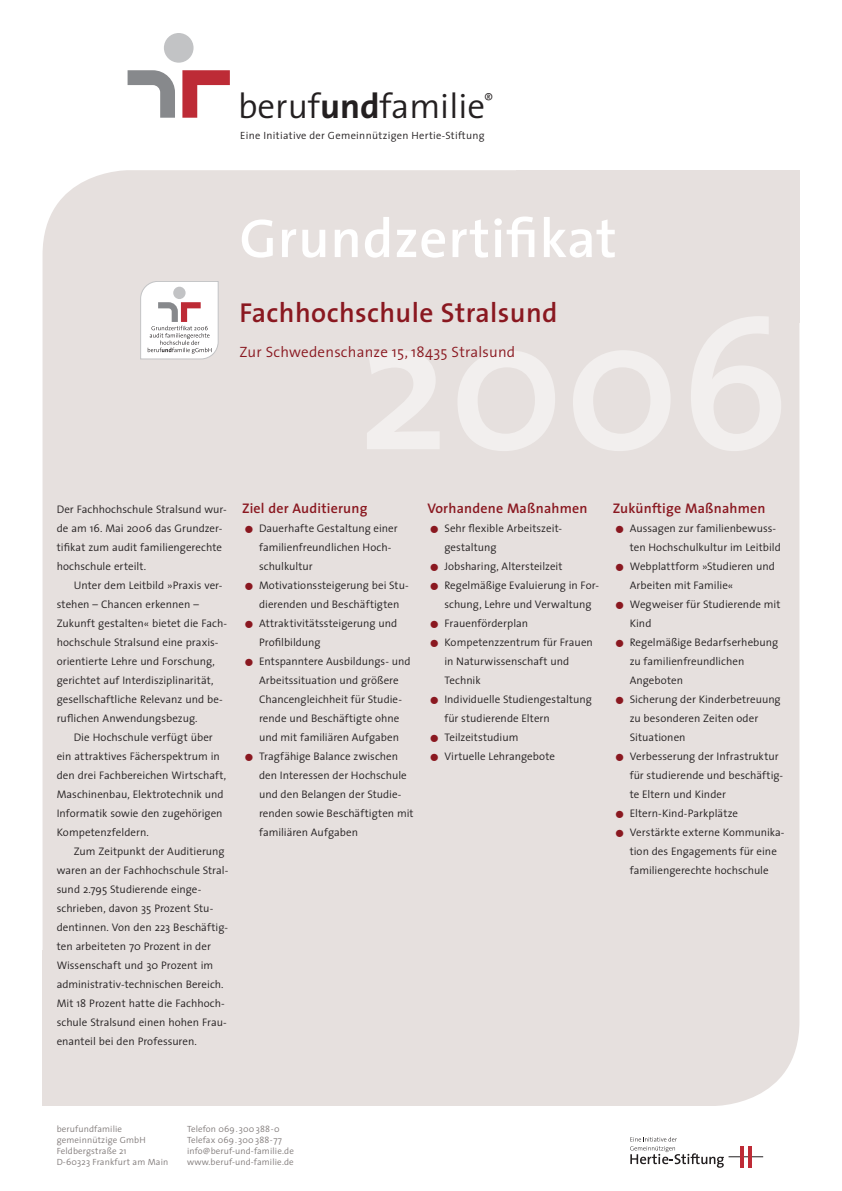
<style>
.page{position:relative;width:842px;height:1191px;background:#fff}
.page>*{position:absolute;margin:0;border:0;box-sizing:border-box;transform-origin:0 0}
.t1{font:600 55px "The Sans";letter-spacing:.015em;color:#fff}
.t2{font:300 35px "The Sans";color:#231f20}
.t3{font:600 27.5px "The Sans";letter-spacing:.015em;color:#8a1820}
.t4{font:300 15px "The Sans";letter-spacing:.015em;color:#8a1820}
.t5{font:600 14px "The Sans";letter-spacing:.015em;color:#8a1820}
.t6{font:300 11px/19px "The Sans";color:#231f20}
.t7{font:300 10.5px "The Sans";letter-spacing:.03em;color:#231f20}
.t8{font:300 9px/11px "The Sans";letter-spacing:.015em;color:#817b7a}
.s1{font-weight:700}
.s2{font-size:33px;color:#8a1820}
</style>
<div class="page">
<div style="left:43px;top:170px;width:756px;height:936px;background:#e6e0de"></div>
<div style="left:516px;top:170px;width:283px;height:153px;background:#e6e0de"></div>
<div style="left:43px;top:950px;width:283px;height:156px;background:#e6e0de"></div>
<svg style="left:140px;top:281px;width:78px;height:78px"></svg>
<hr style="left:728px;top:1156px;width:35px;height:1px;background:#231f20">
<hr style="left:740px;top:1145px;width:3px;height:22px;background:#be2b36">
<hr style="left:748px;top:1145px;width:4px;height:22px;background:#be2b36">
<svg style="left:630px;top:1137px;width:94px;height:30px"></svg>
<div style="left:164px;top:33px;width:30px;height:30px;background:#c2c3c5;border-radius:50%"></div>
<svg style="left:182px;top:70px;width:48px;height:48px"></svg>
<svg style="left:128px;top:70px;width:47px;height:48px"></svg>
<h2 class="t2" style="left:238px;top:77px;width:257px">beruf<span class="s1">und</span>familie<sup>®</sup></h2>
<p class="t7" style="left:240px;top:127px;width:246px">Eine Initiative der Gemeinnützigen Hertie-Stiftung</p>
<h1 class="t1" style="left:240px;top:193px;width:379px">Grundzertifikat</h1>
<h3 class="t3" style="left:240px;top:290px;width:319px">Fachhochschule Stralsund</h3>
<h3 class="t4" style="left:240px;top:340px;width:277px">Zur Schwedenschanze 15, 18435 Stralsund</h3>
<p class="t6" style="left:57px;top:499px;width:171px">Der Fachhochschule Stralsund wur&shy;de am 16. Mai 2006 das Grundzer&shy;tifikat zum audit familiengerechte hochschule erteilt.</p>
<p class="t6" style="left:57px;top:575px;width:172px;text-indent:17px">Unter dem Leitbild »Praxis ver&shy;stehen – Chancen erkennen – Zukunft gestalten« bietet die Fach&shy;hochschule Stralsund eine praxis&shy;orientierte Lehre und Forschung, gerichtet auf Interdisziplinarität, gesellschaftliche Relevanz und be&shy;ruflichen Anwendungsbezug.</p>
<p class="t6" style="left:57px;top:727px;width:171px;text-indent:17px">Die Hochschule verfügt über ein attraktives Fächerspektrum in den drei Fachbereichen Wirtschaft,<br>Maschinenbau, Elektrotechnik und<br>Informatik sowie den zugehörigen<br>Kompetenzfeldern.</p>
<p class="t6" style="left:57px;top:841px;width:173px;text-indent:17px">Zum Zeitpunkt der Auditierung waren an der Fachhochschule Stral&shy;sund 2.795 Studierende einge&shy;schrieben, davon 35 Prozent Stu&shy;dentinnen. Von den 223 Beschäftig&shy;ten arbeiteten 70 Prozent in der Wissenschaft und 30 Prozent im administrativ-technischen Bereich.<br>Mit 18 Prozent hatte die Fachhoch&shy;schule Stralsund einen hohen Frau&shy;enanteil bei den Professuren.</p>
<p class="t5" style="left:242px;top:497px;width:127px">Ziel der Auditierung</p>
<p class="t6" style="left:259px;top:518px;width:140px;text-indent:-17px"><span class="s2">•</span> Dauerhafte Gestaltung einer familienfreundlichen Hoch&shy;schulkultur</p>
<p class="t6" style="left:259px;top:575px;width:151px;text-indent:-17px"><span class="s2">•</span> Motivationssteigerung bei Stu&shy;dierenden und Beschäftigten</p>
<p class="t6" style="left:259px;top:613px;width:140px;text-indent:-17px"><span class="s2">•</span> Attraktivitätssteigerung und<br>Profilbildung</p>
<p class="t6" style="left:259px;top:651px;width:153px;text-indent:-17px"><span class="s2">•</span> Entspanntere Ausbildungs- und<br>Arbeitssituation und größere<br>Chancengleichheit für Studie&shy;rende und Beschäftigte ohne und mit familiären Aufgaben</p>
<p class="t6" style="left:259px;top:746px;width:156px;text-indent:-17px"><span class="s2">•</span> Tragfähige Balance zwischen den Interessen der Hochschule und den Belangen der Studie&shy;renden sowie Beschäftigten mit familiären Aufgaben</p>
<p class="t5" style="left:427px;top:497px;width:162px">Vorhandene Maßnahmen</p>
<p class="t6" style="left:444px;top:518px;width:119px;text-indent:-17px"><span class="s2">•</span> Sehr flexible Arbeitszeit&shy;gestaltung</p>
<p class="t6" style="left:427px;top:556px;width:137px"><span class="s2">•</span> Jobsharing, Altersteilzeit</p>
<p class="t6" style="left:444px;top:575px;width:156px;text-indent:-17px"><span class="s2">•</span> Regelmäßige Evaluierung in For&shy;schung, Lehre und Verwaltung</p>
<p class="t6" style="left:427px;top:613px;width:102px"><span class="s2">•</span> Frauenförderplan</p>
<p class="t6" style="left:444px;top:632px;width:150px;text-indent:-17px"><span class="s2">•</span> Kompetenzzentrum für Frauen in Naturwissenschaft und<br>Technik</p>
<p class="t6" style="left:444px;top:689px;width:149px;text-indent:-17px"><span class="s2">•</span> Individuelle Studiengestaltung für studierende Eltern</p>
<p class="t6" style="left:427px;top:727px;width:93px"><span class="s2">•</span> Teilzeitstudium</p>
<p class="t6" style="left:427px;top:746px;width:129px"><span class="s2">•</span> Virtuelle Lehrangebote</p>
<p class="t5" style="left:613px;top:497px;width:154px">Zukünftige Maßnahmen</p>
<p class="t6" style="left:630px;top:518px;width:153px;text-indent:-17px"><span class="s2">•</span> Aussagen zur familienbewuss&shy;ten Hochschulkultur im Leitbild</p>
<p class="t6" style="left:630px;top:556px;width:147px;text-indent:-17px"><span class="s2">•</span> Webplattform »Studieren und<br>Arbeiten mit Familie«</p>
<p class="t6" style="left:630px;top:594px;width:152px;text-indent:-17px"><span class="s2">•</span> Wegweiser für Studierende mit<br>Kind</p>
<p class="t6" style="left:630px;top:632px;width:150px;text-indent:-17px"><span class="s2">•</span> Regelmäßige Bedarfserhebung zu familienfreundlichen<br>Angeboten</p>
<p class="t6" style="left:630px;top:689px;width:153px;text-indent:-17px"><span class="s2">•</span> Sicherung der Kinderbetreuung zu besonderen Zeiten oder<br>Situationen</p>
<p class="t6" style="left:630px;top:746px;width:155px;text-indent:-17px"><span class="s2">•</span> Verbesserung der Infrastruktur für studierende und beschäftig&shy;te Eltern und Kinder</p>
<p class="t6" style="left:613px;top:803px;width:127px"><span class="s2">•</span> Eltern-Kind-Parkplätze</p>
<p class="t6" style="left:630px;top:822px;width:156px;text-indent:-17px"><span class="s2">•</span> Verstärkte externe Kommunika&shy;tion des Engagements für eine familiengerechte hochschule</p>
<p class="t8" style="left:57px;top:1123px;width:113px">berufundfamilie gemeinnützige GmbH<br>Feldbergstraße 21<br>D-60323 Frankfurt am Main</p>
<p class="t8" style="left:187px;top:1123px;width:108px">Telefon 069.300 388-0<br>Telefax 069.300 388-77 info@beruf-und-familie.de www.beruf-und-familie.de</p>
</div>
